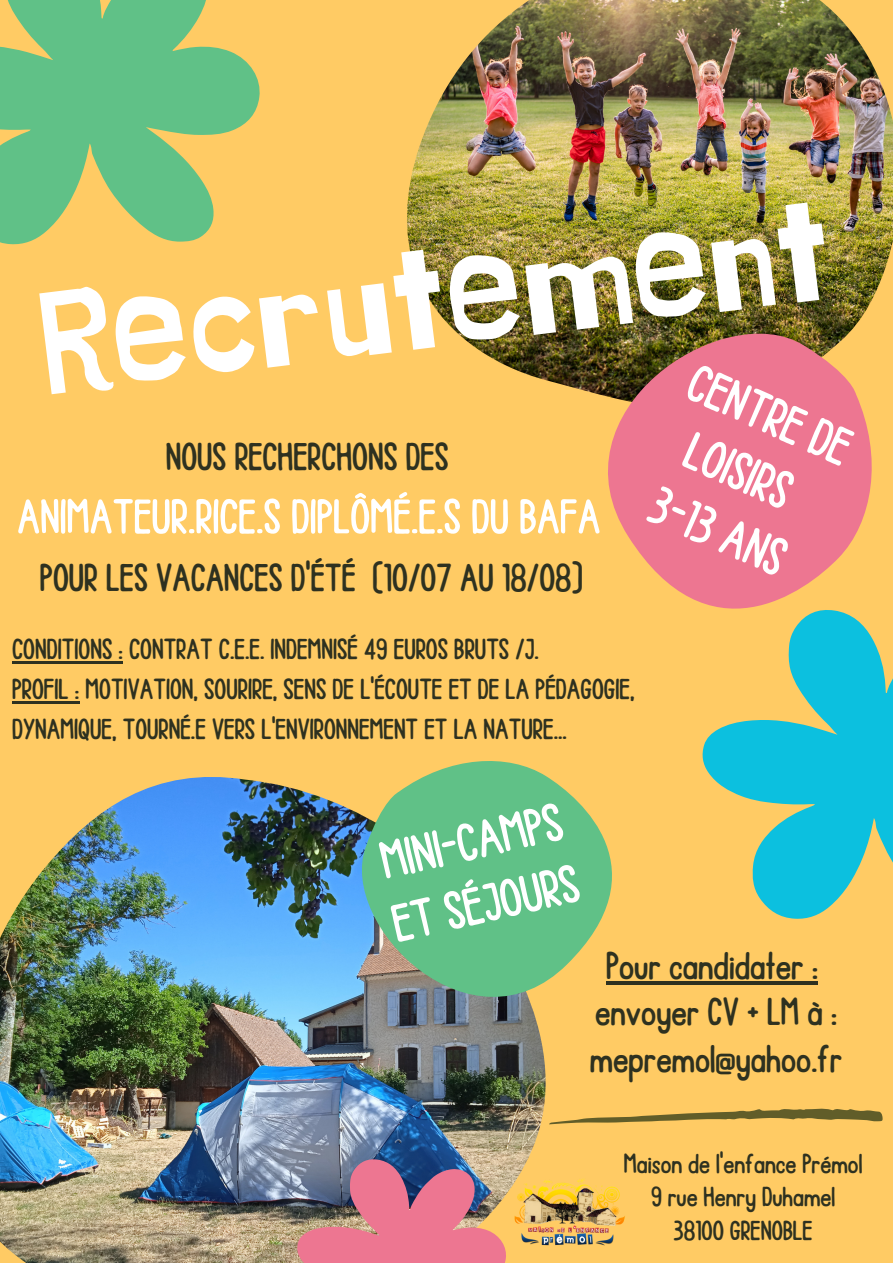
<style>
.page{position:relative;width:893px;height:1263px;background:#ffcb64}
.page>*{position:absolute;margin:0;border:0;box-sizing:border-box;transform-origin:0 0}
.t1{font:162.68px "Jingleberry";color:#fff}
.t2{font:56.25px/63.6px "Ballpoint";color:#fff;text-align:center}
.t3{font:51.75px "Ballpoint";color:#fff}
.t4{font:41.25px/46.7px "Ballpoint";color:#2e3120}
.t5{font:30.75px/40px "Ballpoint";color:#2e3120}
.t6{font:29.25px "Ballpoint";color:#2e3120}
</style>
<div class="page">
<img style="left:407px;top:0;width:486px;height:381px">
<img style="left:0;top:777px;width:553px;height:486px">
<svg style="left:548px;top:297px;width:336px;height:311px;fill:#ed7691"></svg>
<svg style="left:308px;top:761px;width:304px;height:319px;fill:#60c187"></svg>
<svg style="left:702px;top:608px;width:191px;height:311px;fill:#0cc0df"></svg>
<svg style="left:0;top:0;width:260px;height:245px;fill:#60c187"></svg>
<img style="left:296px;top:1158px;width:211px;height:105px">
<svg style="left:549px;top:1107px;width:333px;height:17px"></svg>
<img style="left:507px;top:1174px;width:118px;height:75px">
<hr style="left:606px;top:981px;width:212px;height:4px;background:#2e3120">
<hr style="left:12px;top:661px;width:111px;height:3px;background:#2e3120">
<hr style="left:12px;top:701px;width:67px;height:3px;background:#2e3120">
<p class="t1" style="left:30px;top:266px;width:800px;rotate:-7deg">Recrutement</p>
<p class="t2" style="left:703px;top:352px;width:174px;rotate:24deg">CENTRE DE<br>LOISIRS</p>
<p class="t4" style="left:166px;top:434px;width:284px">NOUS RECHERCHONS DES</p>
<p class="t3" style="left:17px;top:492px;width:585px">ANIMATEUR.RICE.S DIPLÔMÉ.E.S DU BAFA</p>
<p class="t4" style="left:40px;top:556px;width:544px">POUR LES VACANCES D'ÉTÉ (10/07 AU 18/08)</p>
<p class="t2" style="left:665px;top:474px;width:145px;rotate:24deg">3-13 ANS</p>
<p class="t5" style="left:12px;top:630px;width:528px">CONDITIONS : CONTRAT C.E.E. INDEMNISÉ 49 EUROS BRUTS /J.</p>
<p class="t5" style="left:12px;top:670px;width:624px">PROFIL : MOTIVATION, SOURIRE, SENS DE L'ÉCOUTE ET DE LA PÉDAGOGIE,<br>DYNAMIQUE, TOURNÉ.E VERS L'ENVIRONNEMENT ET LA NATURE...</p>
<p class="t2" style="left:372px;top:833px;width:191px;text-align:left;rotate:-13deg">MINI-CAMPS<br>ET SÉJOURS</p>
<p class="t4" style="left:606px;top:943px;width:213px">Pour candidater :</p>
<p class="t4" style="left:590px;top:989px;width:254px">envoyer CV + LM à : mepremol@yahoo.fr</p>
<p class="t6" style="left:624px;top:1150px;width:240px">Maison de l'enfance Prémol</p>
<p class="t6" style="left:651px;top:1183px;width:186px">9 rue Henry Duhamel</p>
<p class="t6" style="left:673px;top:1216px;width:140px">38100 GRENOBLE</p>
</div>
